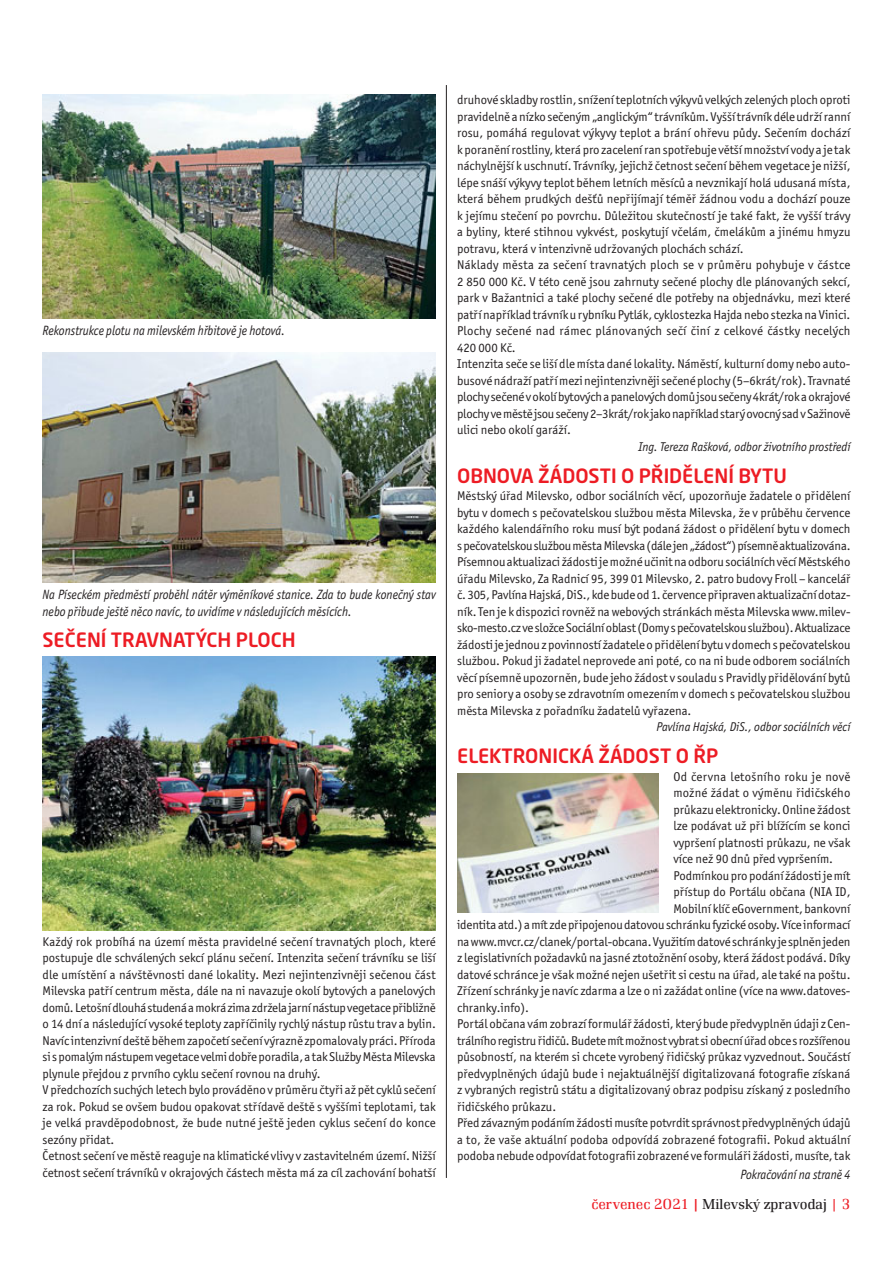
<style>
.page{position:relative;width:893px;height:1263px;background:#fff}
.page>*{position:absolute;margin:0;border:0;box-sizing:border-box;transform-origin:0 0}
.t1{font:500 19.5px "Neo Sans Pro";color:#ed1c24}
.t2{font:300 15px "Renault TOT";color:#231f20}
.t3{font:italic 13.5px/16.5px "Officina Sans Itc TOT";color:#231f20;scale:.9 1}
.t4{font:12.75px/16.5px "Officina Sans Itc TOT";color:#231f20}
.t5{font:italic 12.75px "Officina Sans Itc TOT";color:#231f20;scale:.95 1}
.t6{font:12.75px "Officina Sans Itc TOT";letter-spacing:.02em;color:#231f20}
.s1{color:#ed1c24}
.s2{font-weight:500;color:#ed1c24}
</style>
<div class="page">
<hr style="left:446px;top:85px;width:1px;height:1093px;background:#231f20">
<img style="left:43px;top:95px;width:393px;height:224px">
<img style="left:43px;top:352px;width:393px;height:231px">
<img style="left:43px;top:656px;width:393px;height:274px">
<img style="left:457px;top:774px;width:201px;height:138px">
<p class="t3" style="left:43px;top:323px;width:271px">Rekonstrukce plotu na milevském hřbitově je hotová.</p>
<p class="t3" style="left:43px;top:587px;width:438px">Na Píseckém předměstí proběhl nátěr výměníkové stanice. Zda to bude konečný stav nebo přibude ještě něco navíc, to uvidíme v následujících měsících.</p>
<h1 class="t1" style="left:43px;top:629px;width:255px">SEČENÍ TRAVNATÝCH PLOCH</h1>
<p class="t4" style="left:43px;top:934px;width:395px">Každý rok probíhá na území města pravidelné sečení travnatých ploch, které postupuje dle schválených sekcí plánu sečení. Intenzita sečení trávníku se liší dle umístění a návštěvnosti dané lokality. Mezi nejintenzivněji sečenou část Milevska patří centrum města, dále na ni navazuje okolí bytových a panelových domů. Letošní dlouhá studená a mokrá zima zdržela jarní nástup vegetace přibližně o 14 dní a následující vysoké teploty zapříčinily rychlý nástup růstu trav a bylin.<br>Navíc intenzivní deště během započetí sečení výrazně zpomalovaly práci. Příroda si s pomalým nástupem vegetace velmi dobře poradila, a tak Služby Města Milevska plynule přejdou z prvního cyklu sečení rovnou na druhý.<br>V předchozích suchých letech bylo prováděno v průměru čtyři až pět cyklů sečení za rok. Pokud se ovšem budou opakovat střídavě deště s vyššími teplotami, tak je velká pravděpodobnost, že bude nutné ještě jeden cyklus sečení do konce sezóny přidat.<br>Četnost sečení ve městě reaguje na klimatické vlivy v zastavitelném území. Nižší četnost sečení trávníků v okrajových částech města má za cíl zachování bohatší</p>
<p class="t4" style="left:457px;top:93px;width:395px">druhové skladby rostlin, snížení teplotních výkyvů velkých zelených ploch oproti pravidelně a nízko sečeným „anglickým“ trávníkům. Vyšší trávník déle udrží ranní rosu, pomáhá regulovat výkyvy teplot a brání ohřevu půdy. Sečením dochází k poranění rostliny, která pro zacelení ran spotřebuje větší množství vody a je tak náchylnější k uschnutí. Trávníky, jejichž četnost sečení během vegetace je nižší, lépe snáší výkyvy teplot během letních měsíců a nevznikají holá udusaná místa, která během prudkých dešťů nepřijímají téměř žádnou vodu a dochází pouze k jejímu stečení po povrchu. Důležitou skutečností je také fakt, že vyšší trávy a byliny, které stihnou vykvést, poskytují včelám, čmelákům a jinému hmyzu potravu, která v intenzivně udržovaných plochách schází.<br>Náklady města za sečení travnatých ploch se v průměru pohybuje v částce 2 850 000 Kč. V této ceně jsou zahrnuty sečené plochy dle plánovaných sekcí, park v Bažantnici a také plochy sečené dle potřeby na objednávku, mezi které patří například trávník u rybníku Pytlák, cyklostezka Hajda nebo stezka na Vinici.<br>Plochy sečené nad rámec plánovaných sečí činí z celkové částky necelých 420 000 Kč.<br>Intenzita seče se liší dle místa dané lokality. Náměstí, kulturní domy nebo auto&shy;busové nádraží patří mezi nejintenzivněji sečené plochy (5–6krát/rok). Travnaté plochy sečené v okolí bytových a panelových domů jsou sečeny 4krát/rok a okrajové plochy ve městě jsou sečeny 2–3krát/rok jako například starý ovocný sad v Sažinově ulici nebo okolí garáží.</p>
<p class="t5" style="left:638px;top:441px;width:225px">Ing. Tereza Rašková, odbor životního prostředí</p>
<h1 class="t1" style="left:457px;top:464px;width:331px">OBNOVA ŽÁDOSTI O PŘIDĚLENÍ BYTU</h1>
<p class="t4" style="left:457px;top:489px;width:395px;text-align:justify">Městský úřad Milevsko, odbor sociálních věcí, upozorňuje žadatele o přidělení bytu v domech s pečovatelskou službou města Milevska, že v průběhu července každého kalendářního roku musí být podaná žádost o přidělení bytu v domech s pečovatelskou službou města Milevska (dále jen „žádost“) písemně aktualizována.<br>Písemnou aktualizaci žádosti je možné učinit na odboru sociálních věcí Městského úřadu Milevsko, Za Radnicí 95, 399 01 Milevsko, 2. patro budovy Froll – kancelář č. 305, Pavlína Hajská, DiS., kde bude od 1. července připraven aktualizační dotaz - ník. Ten je k dispozici rovněž na webových stránkách města Milevska www.milev&shy;sko-mesto.cz ve složce Sociální oblast (Domy s pečovatelskou službou). Aktualizace žádosti je jednou z povinností žadatele o přidělení bytu v domech s pečovatelskou službou. Pokud ji žadatel neprovede ani poté, co na ni bude odborem sociálních věcí písemně upozorněn, bude jeho žádost v souladu s Pravidly přidělování bytů pro seniory a osoby se zdravotním omezením v domech s pečovatelskou službou města Milevska z pořadníku žadatelů vyřazena.</p>
<p class="t5" style="left:656px;top:722px;width:206px">Pavlína Hajská, DiS., odbor sociálních věcí</p>
<h1 class="t1" style="left:457px;top:745px;width:263px">ELEKTRONICKÁ ŽÁDOST O ŘP</h1>
<p class="t6" style="left:673px;top:771px;width:179px">Od června letošního roku je nově</p>
<p class="t6" style="left:673px;top:788px;width:179px">možné žádat o výměnu řidičského</p>
<p class="t4" style="left:673px;top:802px;width:179px">průkazu elektronicky. Online žádost</p>
<p class="t4" style="left:673px;top:819px;width:179px">lze podávat už při blížícím se konci</p>
<p class="t4" style="left:673px;top:835px;width:179px">vypršení platnosti průkazu, ne však</p>
<p class="t4" style="left:673px;top:852px;width:161px">více než 90 dnů před vypršením.</p>
<p class="t4" style="left:673px;top:868px;width:179px">Podmínkou pro podání žádosti je mít</p>
<p class="t4" style="left:673px;top:885px;width:179px">přístup do Portálu občana (NIA ID,</p>
<p class="t4" style="left:673px;top:901px;width:179px">Mobilní klíč eGovernment, bankovní</p>
<p class="t4" style="left:457px;top:918px;width:395px">identita atd.) a mít zde připojenou datovou schránku fyzické osoby. Více informací</p>
<p class="t4" style="left:457px;top:934px;width:395px">na www.mvcr.cz/clanek/portal-obcana. Využitím datové schránky je splněn jeden</p>
<p class="t4" style="left:457px;top:951px;width:395px">z legislativních požadavků na jasné ztotožnění osoby, která žádost podává. Díky</p>
<p class="t4" style="left:457px;top:967px;width:395px">datové schránce je však možné nejen ušetřit si cestu na úřad, ale také na poštu.</p>
<p class="t4" style="left:457px;top:984px;width:395px">Zřízení schránky je navíc zdarma a lze o ni zažádat online (více na www.datoves-</p>
<p class="t4" style="left:457px;top:1000px;width:73px">chranky.info).</p>
<p class="t4" style="left:457px;top:1017px;width:395px">Portál občana vám zobrazí formulář žádosti, který bude předvyplněn údaji z Cen-</p>
<p class="t4" style="left:457px;top:1033px;width:395px">trálního registru řidičů. Budete mít možnost vybrat si obecní úřad obce s rozšířenou</p>
<p class="t4" style="left:457px;top:1050px;width:395px">působností, na kterém si chcete vyrobený řidičský průkaz vyzvednout. Součástí</p>
<p class="t4" style="left:457px;top:1066px;width:395px">předvyplněných údajů bude i nejaktuálnější digitalizovaná fotografie získaná</p>
<p class="t4" style="left:457px;top:1083px;width:395px">z vybraných registrů státu a digitalizovaný obraz podpisu získaný z posledního</p>
<p class="t4" style="left:457px;top:1099px;width:100px">řidičského průkazu.</p>
<p class="t4" style="left:457px;top:1116px;width:395px">Před závazným podáním žádosti musíte potvrdit správnost předvyplněných údajů</p>
<p class="t4" style="left:457px;top:1132px;width:395px">a to, že vaše aktuální podoba odpovídá zobrazené fotografii. Pokud aktuální</p>
<p class="t4" style="left:457px;top:1149px;width:395px">podoba nebude odpovídat fotografii zobrazené ve formuláři žádosti, musíte, tak</p>
<p class="t3" style="left:740px;top:1167px;width:124px">Pokračování na straně 4</p>
<p class="t2" style="left:591px;top:1199px;width:261px"><span class="s1">červenec 2021</span> <span class="s2">|</span> Milevský zpravodaj <span class="s1">| 3</span></p>
</div>
